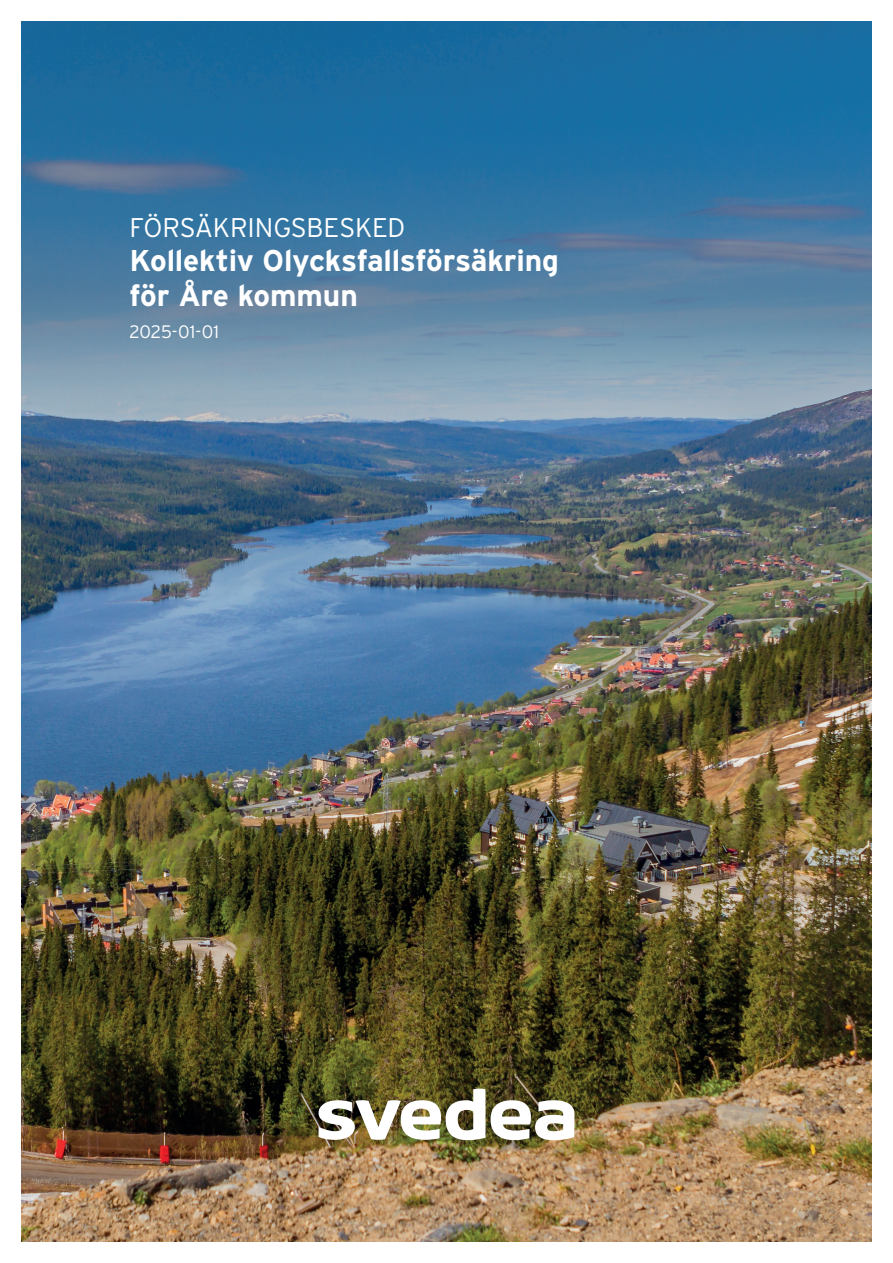
<style>
.page{position:relative;width:893px;height:1263px;background:#fff}
.page>*{position:absolute;margin:0;border:0;box-sizing:border-box;transform-origin:0 0}
.t1{font:700 30px/34.5px "Interstate";letter-spacing:-.01em;color:#fff}
.t2{font:300 27px "Interstate";letter-spacing:-.01em;color:#fff}
.t3{font:300 18px "Interstate";color:#fff}
</style>
<div class="page">
<img style="left:21px;top:21px;width:850px;height:1221px">
<svg style="left:491px;top:1100px;width:83px;height:40px"></svg>
<img style="left:319px;top:1089px;width:166px;height:51px">
<p class="t2" style="left:130px;top:212px;width:277px">FÖRSÄKRINGSBESKED</p>
<p class="t1" style="left:130px;top:243px;width:431px">Kollektiv Olycksfallsförsäkring för Åre kommun</p>
<p class="t3" style="left:130px;top:321px;width:91px">2025-01-01</p>
</div>
